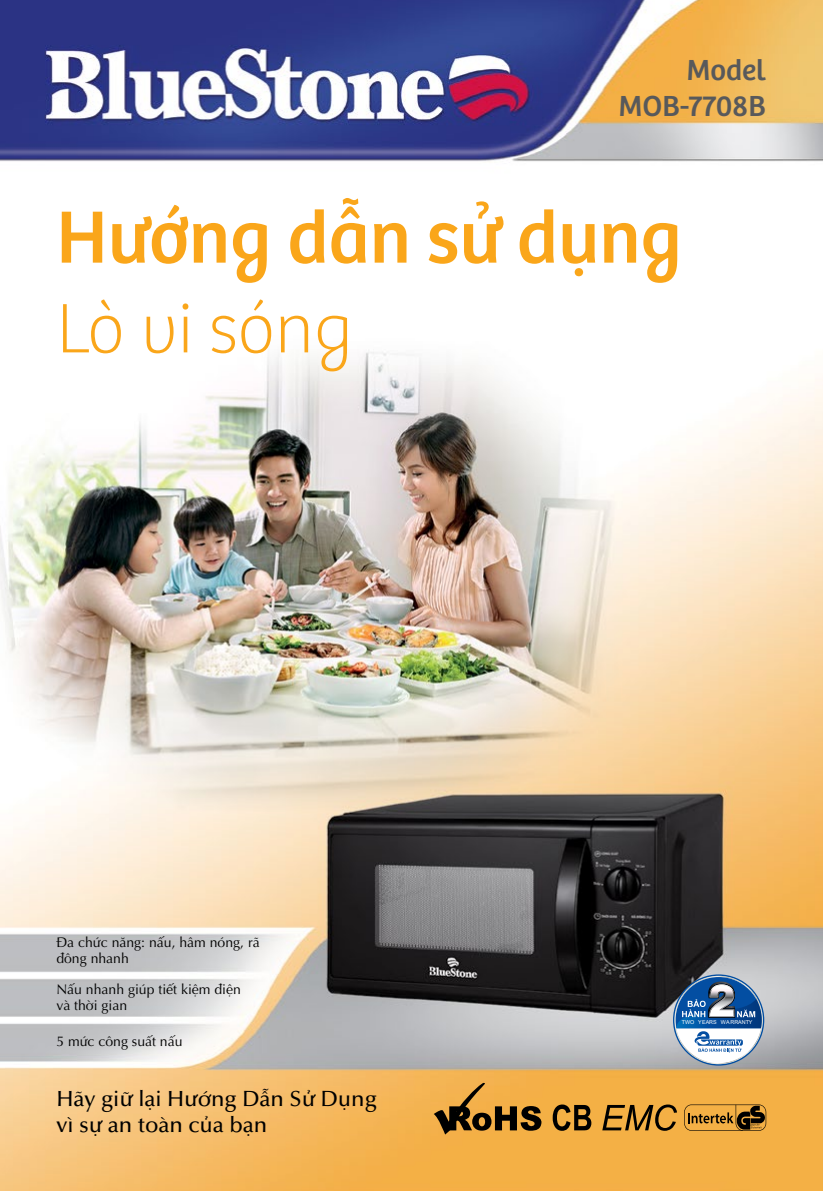
<style>
.page{position:relative;width:823px;height:1191px;background:#fff}
.page>*{position:absolute;margin:0;border:0;box-sizing:border-box;transform-origin:0 0}
.t1{font:76.6px "Blue Stone";color:#faa61a}
.t2{font:100 72.4px "Blue Stone";color:#faa61a}
.t3{font:30.2px/36.2px "Blue Stone";color:#58595b;text-align:right}
.t4{font:500 22px/26.4px "PNJ";color:#000}
.t5{font:14px/16px "PNJ";color:#000}
.t6{font:5.4px "Arial";color:#fff}
</style>
<div class="page">
<img style="left:0;top:0;width:822px;height:1191px">
<svg style="left:683px;top:1104px;width:82px;height:26px;background:#aa7a2f"></svg>
<svg style="left:552px;top:1104px;width:39px;height:26px"></svg>
<svg style="left:602px;top:1104px;width:74px;height:26px;background:#a0732d"></svg>
<svg style="left:433px;top:1082px;width:108px;height:52px;background:#ab7c34"></svg>
<svg style="left:672px;top:974px;width:91px;height:91px"></svg>
<div style="left:675px;top:976px;width:86px;height:87px;background:#fff;border-radius:50%"></div>
<svg style="left:675px;top:977px;width:86px;height:75px"></svg>
<h3 class="t3" style="left:618px;top:50px;width:149px">Model<br>MOB-7708B</h3>
<h1 class="t1" style="left:56px;top:182px;width:626px">Hướng dẫn sử dụng</h1>
<h2 class="t2" style="left:56px;top:280px;width:298px">Lò vi sóng</h2>
<p class="t5" style="left:56px;top:934px;width:205px">Đa chức năng: nấu, hâm nóng, rã đông nhanh</p>
<p class="t5" style="left:56px;top:981px;width:186px">Nấu nhanh giúp tiết kiệm điện và thời gian</p>
<p class="t5" style="left:56px;top:1032px;width:128px">5 mức công suất nấu</p>
<h3 class="t4" style="left:56px;top:1084px;width:322px">Hãy giữ lại Hướng Dẫn Sử Dụng vì sự an toàn của bạn</h3>
<p class="t6" style="left:681px;top:1018px;width:72px">TWO YEARS WA RRANTY</p>
</div>
